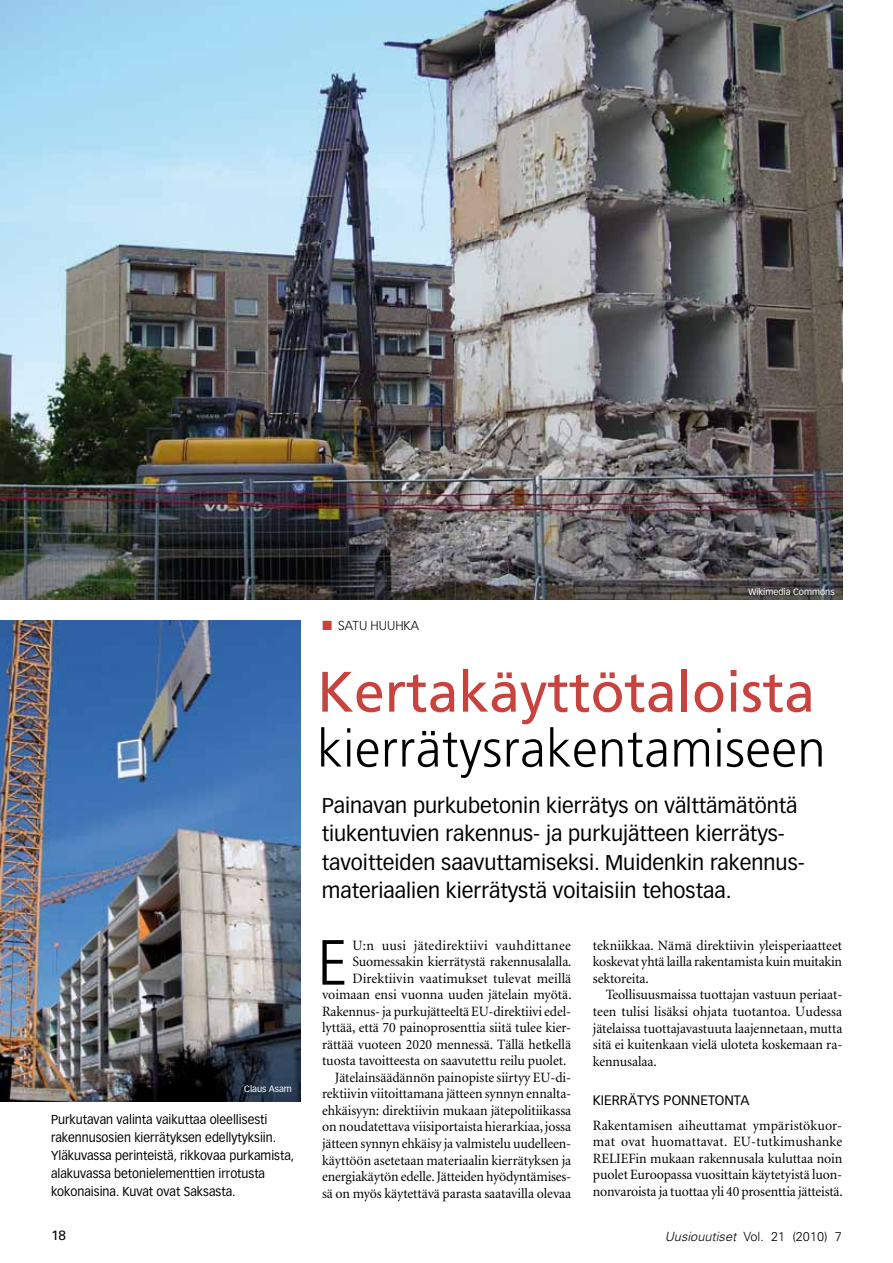
<style>
.page{position:relative;width:893px;height:1263px;background:#fff}
.page>*{position:absolute;margin:0;border:0;box-sizing:border-box;transform-origin:0 0}
.t1{font:300 63.75px "Frutiger LT Std";color:#000}
.t2{font:57px "Frutiger LT Std";color:#c8433e}
.t3{font:300 52.5px "Frutiger LT Std";letter-spacing:.01em;color:#000}
.t4{font:21px/28.5px "Vectora LH";color:#000}
.t5{font:14.25px/16.5px "Minion";letter-spacing:-.005em;color:#000;text-align:justify}
.t6{font:14.25px "Minion";letter-spacing:.025em;color:#000}
.t7{font:13.5px "Vectora LH";letter-spacing:.05em;color:#000}
.t8{font:13.5px "Univers";color:#000}
.t9{font:12.75px/18px "Vectora LH";color:#000;scale:.95 1}
.t10{font:300 12.75px "Univers";color:#000}
.t11{font:300 12.75px "Vectora LH";color:#000}
.t12{font:9px "Vectora LH";color:#fff}
.s1{font-family:"European Pi Three";font-weight:400;font-size:13.5px;color:#c8433e}
.s2{font-style:italic}
</style>
<div class="page">
<img style="left:0;top:0;width:842px;height:600px">
<img style="left:0;top:620px;width:300px;height:481px">
<p class="t11" style="left:322px;top:618px;width:99px"><span class="s1">l</span> SATU HUUH KA</p>
<p class="t12" style="left:748px;top:586px;width:88px">Wikimedia Commons</p>
<h2 class="t2" style="left:317px;top:658px;width:499px">Kertakäyttötaloista</h2>
<h3 class="t3" style="left:317px;top:719px;width:510px">kierrätysrakentamiseen</h3>
<p class="t12" style="left:244px;top:1084px;width:49px">Claus Asam</p>
<p class="t9" style="left:51px;top:1110px;width:258px">Purkutavan valinta vaikuttaa oleellisesti rakennusosien kierrätyksen edellytyksiin.<br>Yläkuvassa perinteistä, rikkovaa purkamista, alakuvassa betonielementtien irrotusta kokonaisina. Kuvat ovat Saksasta.</p>
<h3 class="t4" style="left:322px;top:791px;width:484px">Painavan purkubetonin kierrätys on välttämätöntä tiukentuvien rakennus- ja purkujätteen kierrätys&shy;tavoitteiden saavuttamiseksi. Muidenkin rakennus&shy;materiaalien kierrätystä voitaisiin tehostaa.</h3>
<p class="t6" style="left:352px;top:938px;width:220px">U:n uusi jätedirektiivi vauhdittanee</p>
<p class="t5" style="left:352px;top:954px;width:221px">Suomessakin kierrätystä rakennusalalla.</p>
<p class="t5" style="left:352px;top:971px;width:220px">Direktiivin vaatimukset tulevat meillä</p>
<p class="t5" style="left:322px;top:987px;width:251px">voimaan ensi vuonna uuden jätelain myötä.</p>
<p class="t5" style="left:322px;top:1004px;width:251px">Rakennus- ja purkujätteeltä EU-direktiivi edel-</p>
<p class="t5" style="left:322px;top:1020px;width:251px">lyttää, että 70 painoprosenttia siitä tulee kier-</p>
<p class="t5" style="left:322px;top:1037px;width:250px">rättää vuoteen 2020 mennessä. Tällä hetkellä</p>
<p class="t5" style="left:322px;top:1053px;width:246px">tuosta tavoitteesta on saavutettu reilu puolet.</p>
<p class="t5" style="left:335px;top:1070px;width:238px">Jätelainsäädännön painopiste siirtyy EU-di-</p>
<p class="t5" style="left:322px;top:1086px;width:251px">rektiivin viitoittamana jätteen synnyn ennalta-</p>
<p class="t5" style="left:322px;top:1103px;width:251px">ehkäisyyn: direktiivin mukaan jätepolitiikassa</p>
<p class="t5" style="left:322px;top:1119px;width:250px">on noudatettava viisiportaista hierarkiaa, jossa</p>
<p class="t5" style="left:322px;top:1136px;width:251px">jätteen synnyn ehkäisy ja valmistelu uudelleen-</p>
<p class="t5" style="left:322px;top:1152px;width:251px">käyttöön asetetaan materiaalin kierrätyksen ja</p>
<p class="t5" style="left:322px;top:1169px;width:251px">energiakäytön edelle. Jätteiden hyödyntämises-</p>
<p class="t5" style="left:322px;top:1185px;width:251px">sä on myös käytettävä parasta saatavilla olevaa</p>
<h1 class="t1" style="left:317px;top:926px;width:32px">E</h1>
<p class="t5" style="left:593px;top:938px;width:251px">tekniikkaa. Nämä direktiivin yleisperiaatteet koskevat yhtä lailla rakentamista kuin muitakin sektoreita.</p>
<p class="t5" style="left:593px;top:987px;width:251px;text-indent:13px">Teollisuusmaissa tuottajan vastuun periaat&shy;teen tulisi lisäksi ohjata tuotantoa. Uudessa jätelaissa tuottajavastuuta laajennetaan, mutta sitä ei kuitenkaan vielä uloteta koskemaan ra&shy;kennusalaa.</p>
<p class="t7" style="left:593px;top:1092px;width:156px">Kierrätys ponnetonta</p>
<p class="t5" style="left:593px;top:1117px;width:251px">Rakentamisen aiheuttamat ympäristökuor&shy;mat ovat huomattavat. EU-tutkimushanke RELIEFin mukaan rakennusala kuluttaa noin puolet Euroopassa vuosittain käytetyistä luon&shy;nonvaroista ja tuottaa yli 40 prosenttia jätteistä.</p>
<p class="t8" style="left:51px;top:1228px;width:16px">18</p>
<p class="t10" style="left:665px;top:1229px;width:179px"><span class="s2">Uusiouutiset</span> Vol. 21 (2010) 7</p>
</div>
